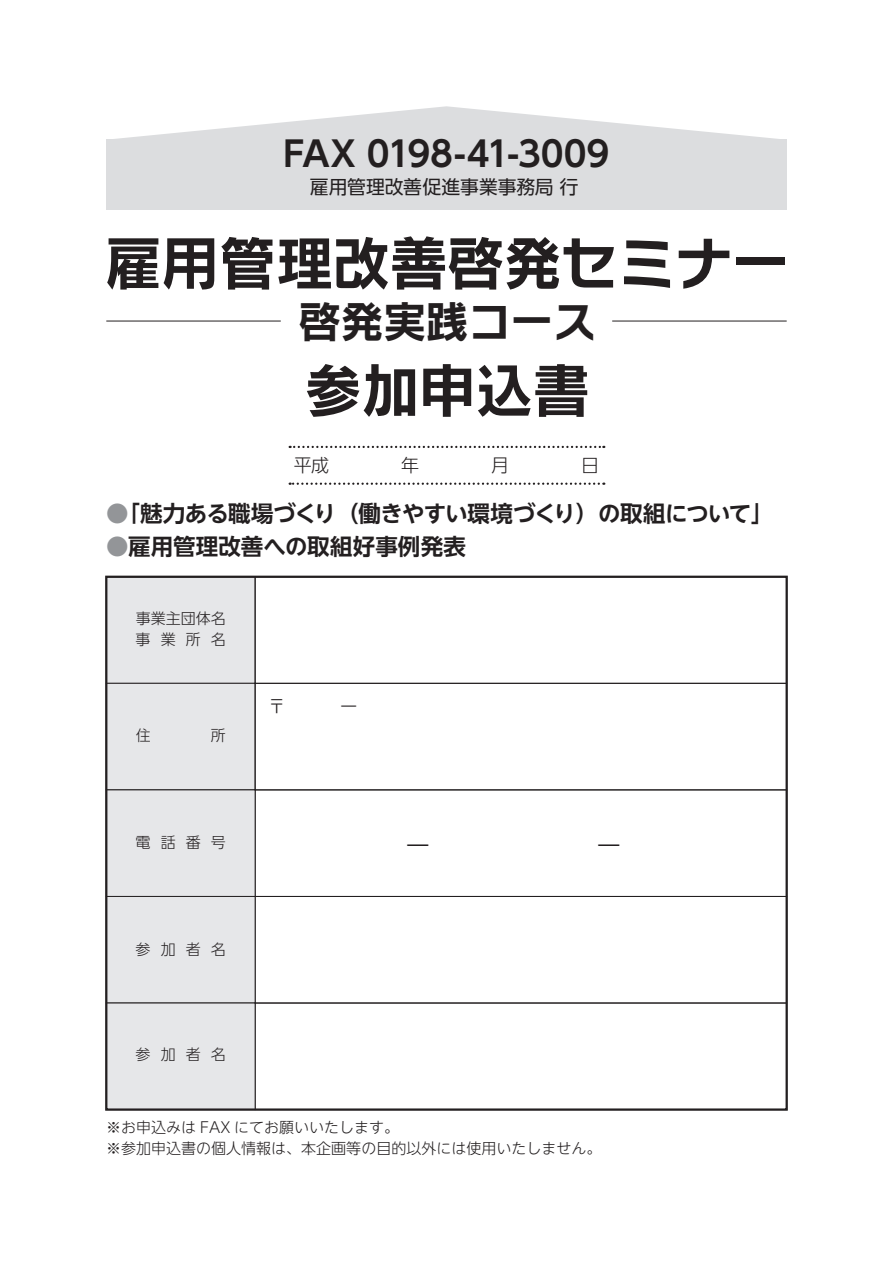
<style>
.page{position:relative;width:893px;height:1263px;background:#fff}
.page>*{position:absolute;margin:0;border:0;box-sizing:border-box;transform-origin:0 0}
.t1{font:58.5px "Rodin NTLG Pro B";letter-spacing:-.025em;color:#231f20}
.t2{font:43.5px "Rodin NTLG Pro B";letter-spacing:-.025em;color:#231f20}
.t3{font:700 34.65px "UD Shin Go NT Pr 6 N De";letter-spacing:-.01em;color:#231f20}
.t4{font:300 25.5px "UD Shin Go NT Pr 6 N";color:#231f20}
.t5{font:700 22.5px "UD Shin Go NT Pr 6 N De";letter-spacing:-.015em;color:#231f20}
.t6{font:700 22.5px "UD Shin Go NT Pr 6 N De";letter-spacing:.005em;color:#231f20}
.t7{font:18.75px "UD Shin Go NT Pr 6 N";letter-spacing:.01em;color:#231f20}
.t8{font:300 15px/21px "UD Shin Go NT Pr 6 N";color:#231f20;text-align:right}
.s1{color:#939598}
</style>
<div class="page">
<div style="left:106px;top:140px;width:681px;height:70px;background:#dcdddf"></div>
<div style="left:106px;top:577px;width:149px;height:106px;background:#e6e7e9"></div>
<div style="left:106px;top:683px;width:149px;height:107px;background:#e6e7e9"></div>
<div style="left:106px;top:683px;width:149px;height:107px;border:1px solid #231f20"></div>
<div style="left:255px;top:683px;width:532px;height:107px;border:1px solid #231f20"></div>
<div style="left:255px;top:896px;width:532px;height:107px;border:1px solid #231f20"></div>
<div style="left:255px;top:1003px;width:532px;height:107px;border:1px solid #231f20"></div>
<div style="left:106px;top:790px;width:149px;height:106px;background:#e6e7e9"></div>
<div style="left:106px;top:896px;width:149px;height:107px;background:#e6e7e9"></div>
<div style="left:106px;top:896px;width:149px;height:107px;border:1px solid #231f20"></div>
<div style="left:106px;top:1003px;width:149px;height:106px;background:#e6e7e9"></div>
<svg style="left:290px;top:446px;width:314px;height:2px"></svg>
<svg style="left:290px;top:483px;width:314px;height:2px"></svg>
<svg style="left:106px;top:106px;width:681px;height:34px"></svg>
<hr style="left:106px;top:321px;width:175px;height:1px;background:#231f20">
<hr style="left:612px;top:321px;width:175px;height:1px;background:#231f20">
<h3 class="t3" style="left:284px;top:126px;width:327px">FAX 0198-41-3009</h3>
<p class="t7" style="left:310px;top:172px;width:271px">雇用管理改善促進事業事務局行</p>
<h1 class="t1" style="left:104px;top:224px;width:687px">雇用管理改善啓発セミナー</h1>
<h2 class="t2" style="left:298px;top:293px;width:299px">啓発実践コース</h2>
<h1 class="t1" style="left:304px;top:351px;width:288px">参加申込書</h1>
<h3 class="t5" style="left:106px;top:495px;width:669px"><span class="s1">●</span>「魅力ある職場づくり（働きやすい環境づくり）の取組について「</h3>
<h3 class="t6" style="left:106px;top:528px;width:361px"><span class="s1">●</span>雇用管理改善への取組好事例発表</h3>
<p class="t8" style="left:136px;top:608px;width:92px">事業主団体名名</p>
<p class="t8" style="left:186px;top:629px;width:17px">所</p>
<p class="t8" style="left:136px;top:629px;width:16px">事</p>
<p class="t8" style="left:161px;top:629px;width:16px">業</p>
<p class="t8" style="left:136px;top:831px;width:16px">電</p>
<p class="t8" style="left:161px;top:831px;width:16px">話</p>
<p class="t8" style="left:186px;top:831px;width:17px">番</p>
<p class="t8" style="left:211px;top:831px;width:16px">号</p>
<p class="t8" style="left:136px;top:938px;width:16px">参</p>
<p class="t8" style="left:161px;top:938px;width:16px">加</p>
<p class="t8" style="left:186px;top:938px;width:17px">者</p>
<p class="t8" style="left:211px;top:938px;width:16px">名</p>
<p class="t8" style="left:136px;top:1043px;width:16px">参</p>
<p class="t8" style="left:161px;top:1043px;width:16px">加</p>
<p class="t8" style="left:186px;top:1043px;width:17px">者</p>
<p class="t8" style="left:211px;top:1043px;width:16px">名</p>
<h3 class="t4" style="left:405px;top:825px;width:27px">ー</h3>
<h3 class="t4" style="left:596px;top:825px;width:27px">ー</h3>
<p class="t8" style="left:106px;top:1116px;width:497px;text-align:left">※お申込みは FAX にてお願いいたします。<br>※参加申込書の個人情報は、本企画等の目的以外には使用いたしません。</p>
</div>
